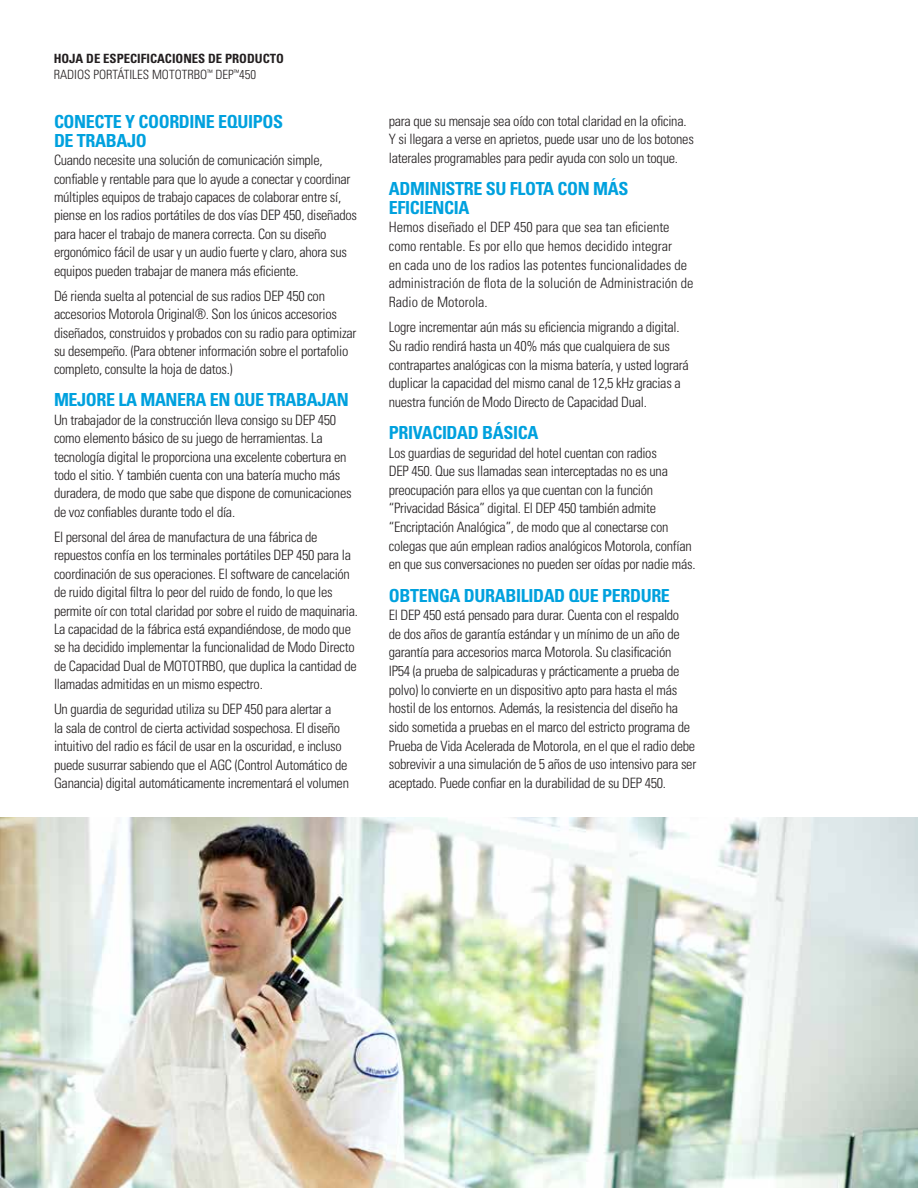
<style>
.page{position:relative;width:918px;height:1188px;background:#fff}
.page>*{position:absolute;margin:0;border:0;box-sizing:border-box;transform-origin:0 0}
.t1{font:700 condensed 18px/18.5px "Univers LT Std";letter-spacing:-.02em;color:#00a1de}
.t2{font:300 condensed 14.25px/18.5px "Univers LT Std";letter-spacing:-.02em;color:#231f20}
.t3{font:300 condensed 14.25px/18.6px "Univers LT Std";color:#231f20}
.t4{font:700 condensed 12.75px/15.3px "Univers LT Std";color:#231f20}
.s1{font-weight:300}
</style>
<div class="page">
<img style="left:0;top:818px;width:918px;height:370px">
<p class="t4" style="left:54px;top:51px;width:232px">HOJA DE ESPECIFICACIONES DE PRODUCTO<br><span class="s1">RADIOS PORTÁTILES MOTOTRBO</span><sup>™</sup> <span class="s1">DEP</span><sup>™</sup><span class="s1">450</span></p>
<p class="t1" style="left:54px;top:113px;width:231px">CONECTE Y COORDINE EQUIPOS<br>DE TRABAJO</p>
<p class="t2" style="left:54px;top:151px;width:305px">Cuando necesite una solución de comunicación simple, confiable y rentable para que lo ayude a conectar y coordinar múltiples equipos de trabajo capaces de colaborar entre sí, piense en los radios portátiles de dos vías DEP 450, diseñados para hacer el trabajo de manera correcta. Con su diseño ergonómico fácil de usar y un audio fuerte y claro, ahora sus equipos pueden trabajar de manera más eficiente.</p>
<p class="t2" style="left:54px;top:287px;width:304px">Dé rienda suelta al potencial de sus radios DEP 450 con accesorios Motorola Original®. Son los únicos accesorios diseñados, construidos y probados con su radio para optimizar su desempeño. (Para obtener información sobre el portafolio completo, consulte la hoja de datos.)</p>
<p class="t1" style="left:54px;top:391px;width:296px">MEJORE LA MANERA EN QUE TRABAJAN</p>
<p class="t2" style="left:54px;top:410px;width:299px">Un trabajador de la construcción lleva consigo su DEP 450 como elemento básico de su juego de herramientas. La tecnología digital le proporciona una excelente cobertura en todo el sitio. Y también cuenta con una batería mucho más duradera, de modo que sabe que dispone de comunicaciones de voz confiables durante todo el día.</p>
<p class="t2" style="left:54px;top:528px;width:306px">El personal del área de manufactura de una fábrica de repuestos confía en los terminales portátiles DEP 450 para la coordinación de sus operaciones. El software de cancelación de ruido digital filtra lo peor del ruido de fondo, lo que les permite oír con total claridad por sobre el ruido de maquinaria.<br>La capacidad de la fábrica está expandiéndose, de modo que se ha decidido implementar la funcionalidad de Modo Directo de Capacidad Dual de MOTOTRBO, que duplica la cantidad de llamadas admitidas en un mismo espectro.</p>
<p class="t2" style="left:54px;top:700px;width:297px">Un guardia de seguridad utiliza su DEP 450 para alertar a<br>la sala de control de cierta actividad sospechosa. El diseño intuitivo del radio es fácil de usar en la oscuridad, e incluso puede susurrar sabiendo que el AGC (Control Automático de Ganancia) digital automáticamente incrementará el volumen</p>
<p class="t2" style="left:389px;top:111px;width:307px">para que su mensaje sea oído con total claridad en la oficina.<br>Y si llegara a verse en aprietos, puede usar uno de los botones laterales programables para pedir ayuda con solo un toque.</p>
<p class="t1" style="left:389px;top:179px;width:241px">ADMINISTRE SU FLOTA CON MÁS<br>EFICIENCIA</p>
<p class="t3" style="left:389px;top:218px;width:306px">Hemos diseñado el DEP 450 para que sea tan eficiente como rentable. Es por ello que hemos decidido integrar<br>en cada uno de los radios las potentes funcionalidades de administración de flota de la solución de Administración de Radio de Motorola.</p>
<p class="t2" style="left:389px;top:318px;width:302px">Logre incrementar aún más su eficiencia migrando a digital.<br>Su radio rendirá hasta un 40% más que cualquiera de sus contrapartes analógicas con la misma batería, y usted logrará duplicar la capacidad del mismo canal de 12,5 kHz gracias a nuestra función de Modo Directo de Capacidad Dual.</p>
<p class="t1" style="left:389px;top:423px;width:151px">PRIVACIDAD BÁSICA</p>
<p class="t2" style="left:389px;top:443px;width:308px">Los guardias de seguridad del hotel cuentan con radios<br>DEP 450. Que sus llamadas sean interceptadas no es una preocupación para ellos ya que cuentan con la función “Privacidad Básica” digital. El DEP 450 también admite “Encriptación Analógica”, de modo que al conectarse con colegas que aún emplean radios analógicos Motorola, confían en que sus conversaciones no pueden ser oídas por nadie más.</p>
<p class="t1" style="left:389px;top:586px;width:283px">OBTENGA DURABILIDAD QUE PERDURE</p>
<p class="t2" style="left:389px;top:606px;width:309px">El DEP 450 está pensado para durar. Cuenta con el respaldo<br>de dos años de garantía estándar y un mínimo de un año de garantía para accesorios marca Motorola. Su clasificación<br>IP54 (a prueba de salpicaduras y prácticamente a prueba de polvo) lo convierte en un dispositivo apto para hasta el más hostil de los entornos. Además, la resistencia del diseño ha sido sometida a pruebas en el marco del estricto programa de Prueba de Vida Acelerada de Motorola, en el que el radio debe sobrevivir a una simulación de 5 años de uso intensivo para ser aceptado. Puede confiar en la durabilidad de su DEP 450.</p>
</div>
